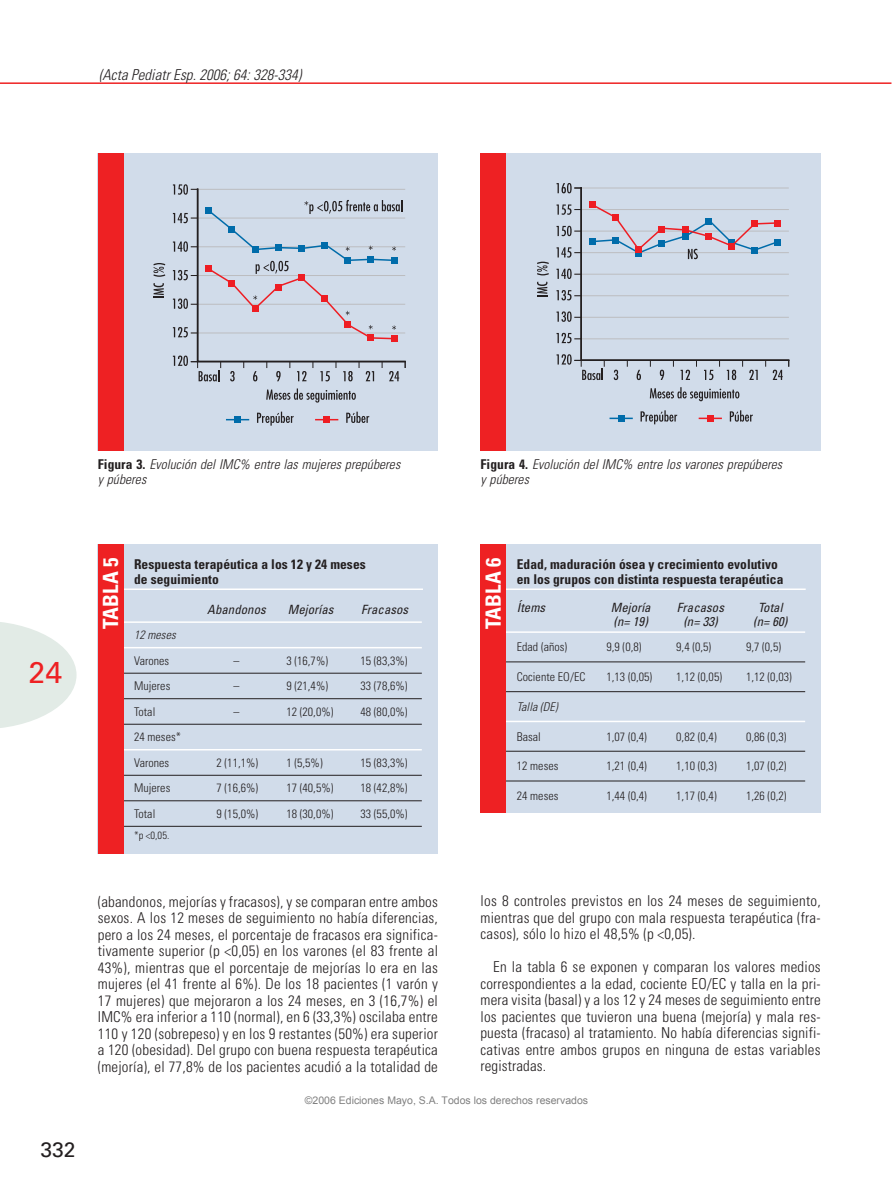
<style>
.page{position:relative;width:893px;height:1191px;background:#fff}
.page>*{position:absolute;margin:0;border:0;box-sizing:border-box;transform-origin:0 0}
.t1{font:30px "Univers LT Std";color:#ee2123}
.t2{font:700 condensed 21px "Univers LT Std";letter-spacing:.005em;color:#fff}
.t3{font:21px "Univers LT Std";color:#231f20}
.t4{font:300 condensed 15px/16.5px "Univers LT Std";letter-spacing:.015em;color:#231f20;text-align:justify}
.t5{font:italic 300 condensed 15px "Univers LT Std";letter-spacing:.005em;color:#231f20}
.t6{font:700 condensed 13.5px/15px "Univers LT Std";letter-spacing:.005em;color:#231f20}
.t7{font:italic 300 condensed 13.5px/15px "Univers LT Std";letter-spacing:.005em;color:#231f20}
.t8{font:italic condensed 12.75px/13.5px "Univers LT Std";letter-spacing:.005em;color:#231f20;text-align:center}
.t9{font:300 condensed 12px/25.5px "Univers LT Std";letter-spacing:.005em;color:#231f20}
.t10{font:italic 300 condensed 12px "Univers LT Std";letter-spacing:.005em;color:#231f20}
.t11{font:10.5px "Arial";color:#808080}
.t12{font:300 condensed 10.5px "Univers LT Std";color:#231f20}
.s1{font-weight:700;font-style:normal}
</style>
<div class="page">
<hr style="left:0;top:82px;width:891px;height:2px;background:#ee2123">
<svg style="left:0;top:622px;width:77px;height:106px"></svg>
<div style="left:98px;top:544px;width:340px;height:309px;background:#d1dcea"></div>
<hr style="left:113px;top:588px;width:310px;height:2px;background:#fff">
<hr style="left:113px;top:621px;width:309px;height:2px;background:#fff">
<hr style="left:113px;top:673px;width:309px;height:1px;background:#231f20">
<hr style="left:113px;top:698px;width:309px;height:1px;background:#231f20">
<hr style="left:113px;top:724px;width:309px;height:1px;background:#231f20">
<hr style="left:113px;top:775px;width:309px;height:1px;background:#231f20">
<hr style="left:113px;top:800px;width:309px;height:1px;background:#231f20">
<hr style="left:113px;top:647px;width:309px;height:1px;background:#fff">
<hr style="left:113px;top:749px;width:309px;height:1px;background:#fff">
<hr style="left:113px;top:826px;width:309px;height:1px;background:#231f20">
<div style="left:98px;top:544px;width:25px;height:309px;background:#ee2123"></div>
<div style="left:480px;top:544px;width:341px;height:269px;background:#d1dcea"></div>
<hr style="left:495px;top:588px;width:311px;height:2px;background:#fff">
<hr style="left:495px;top:631px;width:310px;height:2px;background:#fff">
<hr style="left:495px;top:661px;width:310px;height:1px;background:#231f20">
<hr style="left:495px;top:691px;width:310px;height:1px;background:#231f20">
<hr style="left:495px;top:751px;width:310px;height:1px;background:#231f20">
<hr style="left:495px;top:780px;width:310px;height:1px;background:#231f20">
<hr style="left:495px;top:720px;width:310px;height:2px;background:#fff">
<div style="left:480px;top:544px;width:26px;height:269px;background:#ee2123"></div>
<div style="left:480px;top:153px;width:341px;height:298px;background:#d1dcea"></div>
<svg style="left:650px;top:387px;width:89px;height:14px"></svg>
<svg style="left:537px;top:282px;width:10px;height:14px"></svg>
<svg style="left:537px;top:262px;width:12px;height:13px"></svg>
<hr style="left:609px;top:417px;width:24px;height:2px;background:#006caa">
<svg style="left:618px;top:415px;width:6px;height:6px"></svg>
<svg style="left:640px;top:410px;width:37px;height:14px"></svg>
<hr style="left:699px;top:417px;width:23px;height:2px;background:#ee1d23">
<svg style="left:707px;top:415px;width:6px;height:6px"></svg>
<svg style="left:730px;top:410px;width:23px;height:11px"></svg>
<svg style="left:556px;top:183px;width:234px;height:197px"></svg>
<div style="left:480px;top:153px;width:26px;height:298px;background:#ee2123"></div>
<div style="left:98px;top:153px;width:340px;height:298px;background:#d1dcea"></div>
<svg style="left:266px;top:388px;width:90px;height:14px"></svg>
<svg style="left:153px;top:283px;width:11px;height:15px"></svg>
<svg style="left:153px;top:263px;width:12px;height:14px"></svg>
<svg style="left:226px;top:419px;width:23px;height:1px"></svg>
<div style="left:234px;top:416px;width:7px;height:7px;background:#006caa"></div>
<svg style="left:257px;top:411px;width:37px;height:14px"></svg>
<svg style="left:315px;top:419px;width:23px;height:1px"></svg>
<div style="left:324px;top:416px;width:6px;height:7px;background:#ee1d23"></div>
<svg style="left:346px;top:411px;width:23px;height:12px"></svg>
<svg style="left:173px;top:184px;width:233px;height:197px"></svg>
<div style="left:98px;top:153px;width:25px;height:298px;background:#ee2123"></div>
<p class="t5" style="left:99px;top:67px;width:204px">(Acta Pediatr Esp. 2006; 64: 328-334)</p>
<p class="t7" style="left:98px;top:458px;width:304px"><span class="s1">Figura 3.</span> Evolución del IMC% entre las mujeres prepúberes y púberes</p>
<p class="t7" style="left:480px;top:458px;width:303px"><span class="s1">Figura 4.</span> Evolución del IMC% entre los varones prepúberes y púberes</p>
<h1 class="t1" style="left:29px;top:658px;width:35px">24</h1>
<h2 class="t3" style="left:40px;top:1139px;width:37px">332</h2>
<h2 class="t2" style="left:101px;top:629px;width:73px;rotate:-90deg">TABLA 5</h2>
<p class="t6" style="left:517px;top:557px;width:268px">Edad, maduración ósea y crecimiento evolutivo en los grupos con distinta respuesta terapéutica</p>
<h2 class="t2" style="left:483px;top:629px;width:73px;rotate:-90deg">TABLA 6</h2>
<p class="t6" style="left:134px;top:557px;width:233px">Respuesta terapéutica a los 12 y 24 meses de seguimiento</p>
<p class="t8" style="left:207px;top:603px;width:60px">Abandonos</p>
<p class="t8" style="left:288px;top:603px;width:47px">Mejorías</p>
<p class="t8" style="left:361px;top:603px;width:49px">Fracasos</p>
<p class="t10" style="left:134px;top:629px;width:43px">12 meses</p>
<p class="t9" style="left:134px;top:648px;width:37px">Varones</p>
<p class="t9" style="left:234px;top:648px;width:7px">–</p>
<p class="t9" style="left:286px;top:648px;width:43px">3 (16,7%)</p>
<p class="t9" style="left:360px;top:648px;width:49px">15 (83,3%)</p>
<p class="t9" style="left:134px;top:674px;width:38px">Mujeres</p>
<p class="t9" style="left:234px;top:674px;width:7px">–</p>
<p class="t9" style="left:286px;top:674px;width:43px">9 (21,4%)</p>
<p class="t9" style="left:360px;top:674px;width:49px">33 (78,6%)</p>
<p class="t9" style="left:134px;top:699px;width:23px">Total</p>
<p class="t9" style="left:234px;top:699px;width:7px">–</p>
<p class="t9" style="left:286px;top:699px;width:49px">12 (20,0%)</p>
<p class="t9" style="left:360px;top:699px;width:49px">48 (80,0%)</p>
<p class="t9" style="left:134px;top:725px;width:49px">24 meses*<br>Varones</p>
<p class="t8" style="left:517px;top:602px;width:30px">Ítems</p>
<p class="t8" style="left:611px;top:602px;width:41px;text-align:left">Mejoría (n= 19)</p>
<p class="t8" style="left:677px;top:602px;width:49px">Fracasos (n= 33)</p>
<p class="t8" style="left:753px;top:602px;width:36px">Total (n= 60)</p>
<p class="t9" style="left:517px;top:635px;width:52px">Edad (años)</p>
<p class="t9" style="left:606px;top:635px;width:37px">9,9 (0,8)</p>
<p class="t9" style="left:676px;top:635px;width:37px">9,4 (0,5)</p>
<p class="t9" style="left:746px;top:635px;width:37px">9,7 (0,5)</p>
<p class="t9" style="left:517px;top:665px;width:70px">Cociente EO/EC</p>
<p class="t9" style="left:606px;top:665px;width:47px">1,13 (0,05)</p>
<p class="t9" style="left:676px;top:665px;width:47px">1,12 (0,05)</p>
<p class="t9" style="left:746px;top:665px;width:47px">1,12 (0,03)</p>
<p class="t10" style="left:517px;top:701px;width:42px">Talla (DE)</p>
<p class="t9" style="left:517px;top:724px;width:26px">Basal</p>
<p class="t9" style="left:606px;top:724px;width:42px">1,07 (0,4)</p>
<p class="t9" style="left:676px;top:724px;width:42px">0,82 (0,4)</p>
<p class="t9" style="left:746px;top:724px;width:42px">0,86 (0,3)</p>
<p class="t9" style="left:517px;top:754px;width:43px">12 meses</p>
<p class="t9" style="left:606px;top:754px;width:42px">1,21 (0,4)</p>
<p class="t9" style="left:676px;top:754px;width:42px">1,10 (0,3)</p>
<p class="t9" style="left:746px;top:754px;width:42px">1,07 (0,2)</p>
<p class="t9" style="left:517px;top:784px;width:43px">24 meses</p>
<p class="t9" style="left:606px;top:784px;width:42px">1,44 (0,4)</p>
<p class="t9" style="left:676px;top:784px;width:42px">1,17 (0,4)</p>
<p class="t9" style="left:746px;top:784px;width:42px">1,26 (0,2)</p>
<p class="t9" style="left:216px;top:750px;width:43px">2 (11,1%)</p>
<p class="t9" style="left:286px;top:750px;width:38px">1 (5,5%)</p>
<p class="t9" style="left:360px;top:750px;width:49px">15 (83,3%)</p>
<p class="t9" style="left:134px;top:776px;width:38px">Mujeres</p>
<p class="t9" style="left:216px;top:776px;width:43px">7 (16,6%)</p>
<p class="t9" style="left:286px;top:776px;width:49px">17 (40,5%)</p>
<p class="t9" style="left:360px;top:776px;width:49px">18 (42,8%)</p>
<p class="t9" style="left:134px;top:801px;width:23px">Total</p>
<p class="t9" style="left:216px;top:801px;width:43px">9 (15,0%)</p>
<p class="t9" style="left:286px;top:801px;width:49px">18 (30,0%)</p>
<p class="t9" style="left:360px;top:801px;width:49px">33 (55,0%)</p>
<p class="t12" style="left:134px;top:830px;width:37px">*p &lt;0,05.</p>
<p class="t4" style="left:98px;top:894px;width:342px">(abandonos, mejorías y fracasos), y se comparan entre ambos sexos. A los 12 meses de seguimiento no había diferencias, pero a los 24 meses, el porcentaje de fracasos era significa&shy;tivamente superior (p &lt;0,05) en los varones (el 83 frente al 43%), mientras que el porcentaje de mejorías lo era en las mujeres (el 41 frente al 6%). De los 18 pacientes (1 varón y 17 mujeres) que mejoraron a los 24 meses, en 3 (16,7%) el IMC% era inferior a 110 (normal), en 6 (33,3%) oscilaba entre 110 y 120 (sobrepeso) y en los 9 restantes (50%) era superior a 120 (obesidad). Del grupo con buena respuesta terapéutica (mejoría), el 77,8% de los pacientes acudió a la totalidad de</p>
<p class="t4" style="left:480px;top:893px;width:342px">los 8 controles previstos en los 24 meses de seguimiento, mientras que del grupo con mala respuesta terapéutica (fra&shy;casos), sólo lo hizo el 48,5% (p &lt;0,05).</p>
<p class="t4" style="left:480px;top:959px;width:342px;text-indent:13px">En la tabla 6 se exponen y comparan los valores medios correspondientes a la edad, cociente EO/EC y talla en la pri&shy;mera visita (basal) y a los 12 y 24 meses de seguimiento entre los pacientes que tuvieron una buena (mejoría) y mala res&shy;puesta (fracaso) al tratamiento. No había diferencias signifi&shy;cativas entre ambos grupos en ninguna de estas variables registradas.</p>
<p class="t11" style="left:305px;top:1094px;width:285px">©2006 Ediciones Mayo, S.A. Todos los derechos reservados</p>
</div>
